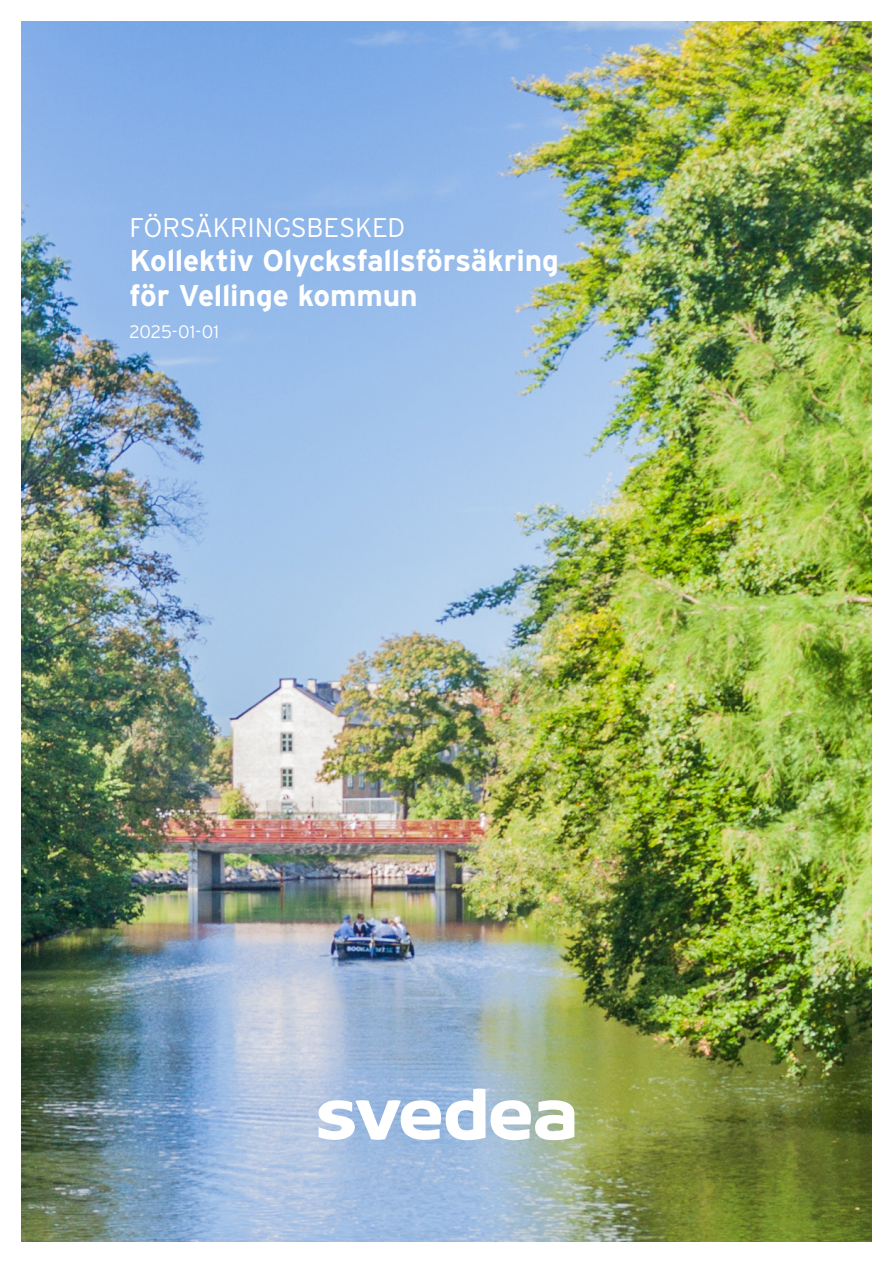
<style>
.page{position:relative;width:893px;height:1263px;background:#fff}
.page>*{position:absolute;margin:0;border:0;box-sizing:border-box;transform-origin:0 0}
.t1{font:700 30px/34.5px "Interstate";letter-spacing:-.01em;color:#fff}
.t2{font:300 27px "Interstate";letter-spacing:-.01em;color:#fff}
.Rubrik_1{font:300 18px "Interstate";color:#fff}
</style>
<div class="page">
<img style="left:21px;top:21px;width:851px;height:1221px">
<svg style="left:491px;top:1100px;width:83px;height:40px"></svg>
<svg style="left:319px;top:1089px;width:166px;height:51px"></svg>
<p class="t2" style="left:130px;top:212px;width:277px">FÖRSÄKRINGSBESKED</p>
<p class="t1" style="left:130px;top:243px;width:431px">Kollektiv Olycksfallsförsäkring för Vellinge kommun</p>
<p class="Rubrik_1" style="left:130px;top:321px;width:91px">2025-01-01</p>
</div>
